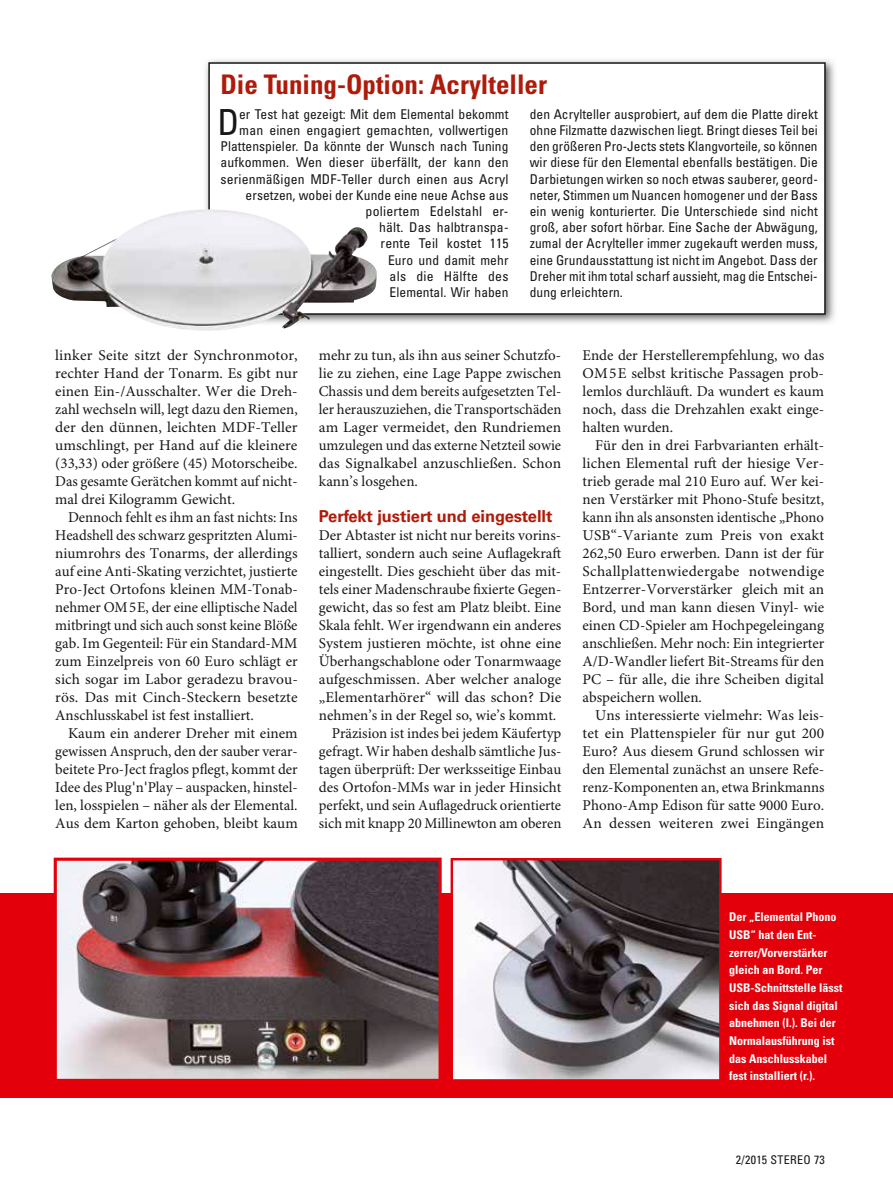
<style>
.page{position:relative;width:893px;height:1191px;background:#fff}
.page>*{position:absolute;margin:0;border:0;box-sizing:border-box;transform-origin:0 0}
.t1{font:condensed 36px "Univers LT Std";color:#171715}
.t2{font:700 condensed 27px "Univers LT Std";color:#af1b0a}
.t3{font:700 16.5px "Univers LT Std";letter-spacing:-.005em;color:#af1b0a}
.t4{font:15px/18px "Minion Pro";color:#171715;text-align:justify}
.t5{font:condensed 13.5px/16.2px "Univers LT Std";letter-spacing:.005em;color:#171715;text-align:right}
.t6{font:700 condensed 12px/17.7px "Univers LT Std";color:#fff}
.t7{font:condensed 12px "Univers LT Std";letter-spacing:.025em;color:#171715}
.s1{font-family:"Syntax"}
</style>
<div class="page">
<div style="left:0;top:893px;width:893px;height:205px;background:#e3000a"></div>
<img style="left:54px;top:857px;width:388px;height:222px">
<svg style="left:451px;top:858px;width:271px;height:222px;background:#8d8287"></svg>
<img style="left:205px;top:59px;width:630px;height:265px">
<svg style="left:208px;top:62px;width:618px;height:253px"></svg>
<img style="left:51px;top:209px;width:326px;height:122px">
<h2 class="t2" style="left:220px;top:68px;width:328px">Die Tuning-Option: Acrylteller</h2>
<h1 class="t1" style="left:217px;top:99px;width:23px">D</h1>
<p class="t5" style="left:220px;top:106px;width:290px">er Test hat gezeigt: Mit dem Elemental bekommt man einen engagiert gemachten, vollwertigen Plattenspieler. Da könnte der Wunsch nach Tuning aufkommen. Wen dieser überfällt, der kann den serienmäßigen MDF-Teller durch einen aus Acryl ersetzen, wobei der Kunde eine neue Achse aus poliertem Edelstahl er-<br>hält. Das halbtranspa-<br>rente Teil kostet 115<br>Euro und damit mehr<br>als die Hälfte des<br>Elemental. Wir haben</p>
<p class="t5" style="left:530px;top:106px;width:290px;text-align:justify">den Acrylteller ausprobiert, auf dem die Platte direkt ohne Filzmatte dazwischen liegt. Bringt dieses Teil bei den größeren Pro-Jects stets Klangvorteile, so können wir diese für den Elemental ebenfalls bestätigen. Die Darbietungen wirken so noch etwas sauberer, geord&shy;neter, Stimmen um Nuancen homogener und der Bass ein wenig konturierter. Die Unterschiede sind nicht groß, aber sofort hörbar. Eine Sache der Abwägung, zumal der Acrylteller immer zugekauft werden muss, eine Grundausstattung ist nicht im Angebot. Dass der Dreher mit ihm total scharf aussieht, mag die Entschei&shy;dung erleichtern.</p>
<p class="t4" style="left:55px;top:347px;width:244px">linker Seite sitzt der Synchronmotor, rechter Hand der Tonarm. Es gibt nur einen Ein-/Ausschalter. Wer die Dreh&shy;zahl wechseln will, legt dazu den Riemen, der den dünnen, leichten MDF-Teller umschlingt, per Hand auf die kleinere (33,33) oder größere (45) Motorscheibe.<br>Das gesamte Gerätchen kommt auf nicht&shy;mal drei Kilogramm Gewicht.</p>
<p class="t4" style="left:55px;top:509px;width:244px;text-indent:13px">Dennoch fehlt es ihm an fast nichts: Ins Headshell des schwarz gespritzten Alumi&shy;niumrohrs des Tonarms, der allerdings auf eine Anti-Skating verzichtet, justierte Pro-Ject Ortofons kleinen MM-Tonab&shy;nehmer OM5E, der eine elliptische Nadel mitbringt und sich auch sonst keine Blöße gab. Im Gegenteil: Für ein Standard-MM zum Einzelpreis von 60 Euro schlägt er sich sogar im Labor geradezu bravou&shy;rös. Das mit Cinch-Steckern besetzte Anschlusskabel ist fest installiert.</p>
<p class="t4" style="left:55px;top:725px;width:244px;text-indent:13px">Kaum ein anderer Dreher mit einem gewissen Anspruch, den der sauber verar&shy;beitete Pro-Ject fraglos pflegt, kommt der Idee des Plug<span class="s1">'</span>n<span class="s1">'</span>Play – auspacken, hinstel&shy;len, losspielen – näher als der Elemental.<br>Aus dem Karton gehoben, bleibt kaum</p>
<p class="t4" style="left:319px;top:347px;width:244px">mehr zu tun, als ihn aus seiner Schutzfo&shy;lie zu ziehen, eine Lage Pappe zwischen Chassis und dem bereits aufgesetzten Tel&shy;ler herauszuziehen, die Transportschäden am Lager vermeidet, den Rundriemen umzulegen und das externe Netzteil sowie das Signalkabel anzuschließen. Schon kann’s losgehen.</p>
<p class="t3" style="left:319px;top:507px;width:235px">Perfekt justiert und eingestellt</p>
<p class="t4" style="left:319px;top:527px;width:244px">Der Abtaster ist nicht nur bereits vorins-</p>
<p class="t4" style="left:319px;top:545px;width:244px">talliert, sondern auch seine Auflagekraft</p>
<p class="t4" style="left:319px;top:563px;width:244px">eingestellt. Dies geschieht über das mit-</p>
<p class="t4" style="left:319px;top:581px;width:244px">tels einer Madenschraube fixierte Gegen-</p>
<p class="t4" style="left:319px;top:599px;width:244px">gewicht, das so fest am Platz bleibt. Eine</p>
<p class="t4" style="left:319px;top:617px;width:244px">Skala fehlt. Wer irgendwann ein anderes</p>
<p class="t4" style="left:319px;top:635px;width:244px">System justieren möchte, ist ohne eine</p>
<p class="t4" style="left:319px;top:653px;width:244px">Überhangschablone oder Tonarmwaage</p>
<p class="t4" style="left:319px;top:671px;width:244px">aufgeschmissen. Aber welcher analoge</p>
<p class="t4" style="left:319px;top:689px;width:244px">„Elementarhörer“ will das schon? Die</p>
<p class="t4" style="left:319px;top:707px;width:239px">nehmen’s in der Regel so, wie’s kommt.</p>
<p class="t4" style="left:332px;top:725px;width:231px">Präzision ist indes bei jedem Käufertyp</p>
<p class="t4" style="left:319px;top:743px;width:244px">gefragt. Wir haben deshalb sämtliche Jus-</p>
<p class="t4" style="left:319px;top:761px;width:244px">tagen überprüft: Der werksseitige Einbau</p>
<p class="t4" style="left:319px;top:779px;width:244px">des Ortofon-MMs war in jeder Hinsicht</p>
<p class="t4" style="left:319px;top:797px;width:244px">perfekt, und sein Auflagedruck orientierte</p>
<p class="t4" style="left:319px;top:815px;width:244px">sich mit knapp 20 Millinewton am oberen</p>
<p class="t4" style="left:583px;top:347px;width:243px">Ende der Herstellerempfehlung, wo das OM5E selbst kritische Passagen prob&shy;lemlos durchläuft. Da wundert es kaum noch, dass die Drehzahlen exakt einge&shy;halten wurden.</p>
<p class="t4" style="left:583px;top:437px;width:243px;text-indent:13px">Für den in drei Farbvarianten erhält&shy;lichen Elemental ruft der hiesige Ver&shy;trieb gerade mal 210 Euro auf. Wer kei&shy;nen Verstärker mit Phono-Stufe besitzt, kann ihn als ansonsten identische „Phono USB“-Variante zum Preis von exakt 262,50 Euro erwerben. Dann ist der für Schallplattenwiedergabe notwendige Entzerrer-Vorverstärker gleich mit an Bord, und man kann diesen Vinyl- wie einen CD-Spieler am Hochpegeleingang anschließen. Mehr noch: Ein integrierter A/D-Wandler liefert Bit-Streams für den PC – für alle, die ihre Scheiben digital abspeichern wollen.</p>
<p class="t4" style="left:583px;top:707px;width:243px;text-indent:13px">Uns interessierte vielmehr: Was leis&shy;tet ein Plattenspieler für nur gut 200<br>Euro? Aus diesem Grund schlossen wir den Elemental zunächst an unsere Refe&shy;renz-Komponenten an, etwa Brinkmanns Phono-Amp Edison für satte 9000 Euro.<br>An dessen weiteren zwei Eingängen</p>
<p class="t6" style="left:729px;top:908px;width:115px">Der „Elemental Phono<br>USB“ hat den Ent&shy;zerrer/Vorverstärker gleich an Bord. Per<br>USB-Schnittstelle lässt sich das Signal digital abnehmen (l.). Bei der<br>Normalausführung ist das Anschlusskabel fest installiert (r.).</p>
<p class="t7" style="left:736px;top:1151px;width:91px">2/2015 STEREO 73</p>
</div>
